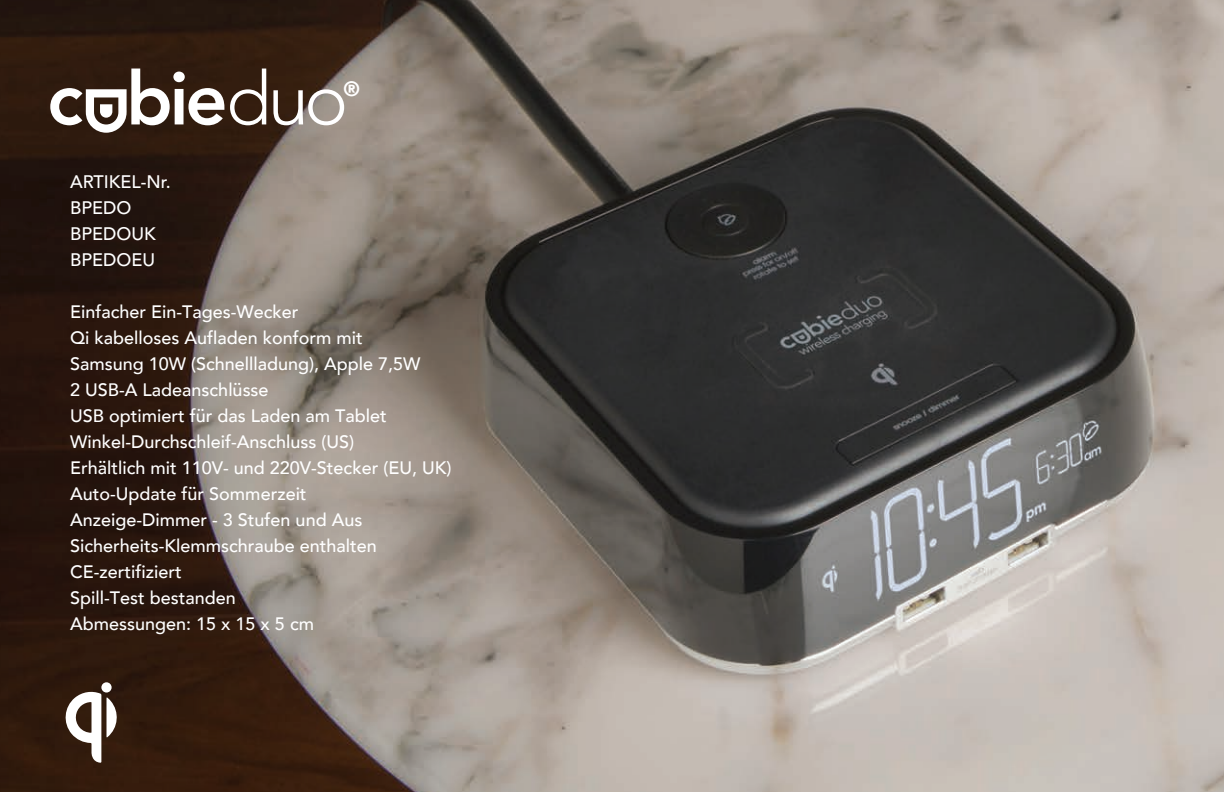
<style>
.page{position:relative;width:1224px;height:792px;background:#fff}
.page>*{position:absolute;margin:0;border:0;box-sizing:border-box;transform-origin:0 0}
.t1{font:800 74px "Avenir";color:#fff}
.t2{font:900 20.6px "Avenir";color:#fff}
.t3{font:500 18px/26px "Avenir";color:#fff}
.s1{font-weight:300}
</style>
<div class="page">
<img style="left:0;top:0;width:1224px;height:792px">
<svg style="left:63px;top:690px;width:38px;height:73px"></svg>
<svg style="left:107px;top:697px;width:13px;height:41px"></svg>
<div style="left:101px;top:682px;width:11px;height:11px;background:#fff;border-radius:50%"></div>
<svg style="left:86px;top:89px;width:41px;height:44px"></svg>
<h1 class="t1" style="left:47px;top:55px;width:303px">c bie<span class="s1">duo</span></h1>
<p class="t2" style="left:343px;top:77px;width:18px">®</p>
<p class="t3" style="left:70px;top:169px;width:102px">ARTIKEL-Nr.<br>BPEDO<br>BPEDOUK<br>BPEDOEU</p>
<p class="t3" style="left:70px;top:298px;width:383px">Einfacher Ein-Tages-Wecker<br>Qi kabelloses Aufladen konform mit<br>Samsung 10W (Schnellladung), Apple 7,5W<br>2 USB-A Ladeanschlüsse<br>USB optimiert für das Laden am Tablet<br>Winkel-Durchschleif-Anschluss (US)<br>Erhältlich mit 110V- und 220V-Stecker (EU, UK)<br>Auto-Update für Sommerzeit<br>Anzeige-Dimmer - 3 Stufen und Aus<br>Sicherheits-Klemmschraube enthalten<br>CE-zertifiziert<br>Spill-Test bestanden<br>Abmessungen: 15 x 15 x 5 cm</p>
</div>
